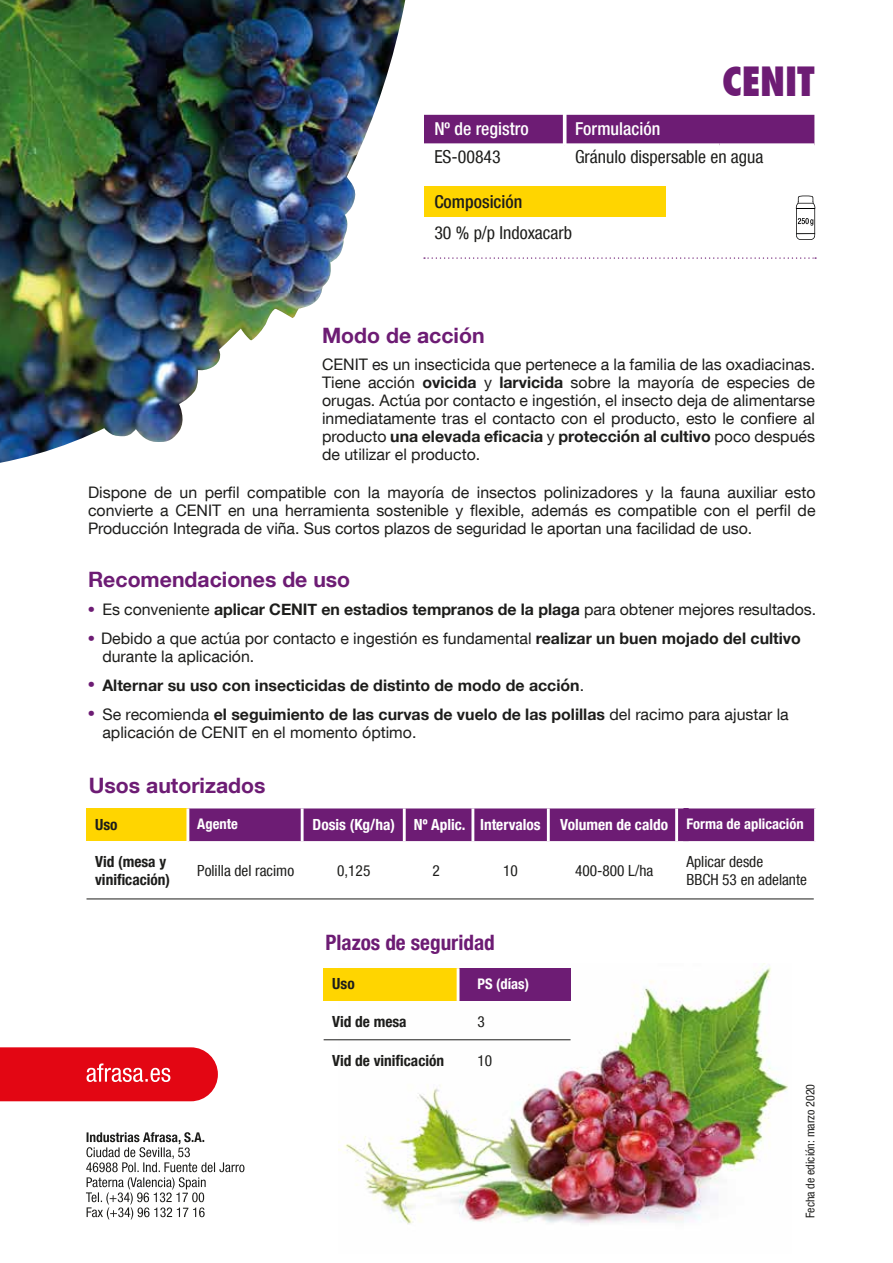
<style>
.page{position:relative;width:893px;height:1263px;background:#fff}
.page>*{position:absolute;margin:0;border:0;box-sizing:border-box;transform-origin:0 0}
.t1{font:800 condensed 39.3px "Futura";color:#6d1c74}
.t2{font:700 21.15px "Helvetica Neue LT Com";color:#6d1c74}
.t3{font:700 condensed 21.15px "Helvetica Neue LT Com";color:#6d1c74}
.t4{font:condensed 17.85px "Helvetica Neue LT Com";color:#1d1d1b}
.t5{font:500 condensed 17.85px "Helvetica Neue LT Com";color:#fff}
.t6{font:500 condensed 17.85px "Helvetica Neue LT Com";color:#1d1d1b}
.t7{font:15.9px/17.9px "Helvetica Neue LT Com";color:#1d1d1b;text-align:justify}
.t8{font:700 15.9px/28.8px "Helvetica Neue";color:#1d1d1b}
.t9{font:condensed 15.3px/18.5px "Helvetica Neue LT Com";color:#1d1d1b}
.t10{font:700 condensed 15.3px/18.5px "Helvetica Neue LT Com";color:#1d1d1b}
.t11{font:700 condensed 15.3px "Helvetica Neue LT Com";color:#fff}
.t12{font:700 condensed 14.55px "Helvetica Neue LT Com";color:#fff}
.t13{font:condensed 12px "Helvetica Neue LT Com";color:#1d1d1b}
.s1{font-family:"Helvetica Neue";font-weight:700}
.s2{font-family:"Helvetica Neue LT Com";font-weight:400}
.s3{font-weight:700;font-stretch:condensed;font-size:27.3px;color:#6d1c74}
.s4{font-family:"Helvetica Neue LT Com";font-stretch:condensed;font-size:27.3px;color:#6d1c74}
.s5{font-size:15.3px}
</style>
<div class="page">
<img style="left:339px;top:963px;width:449px;height:261px">
<svg style="left:0;top:1047px;width:218px;height:54px;background:#e41824"></svg>
<svg style="left:86px;top:1132px;width:158px;height:87px"></svg>
<img style="left:0;top:0;width:405px;height:463px">
<svg style="left:424px;top:257px;width:392px;height:2px"></svg>
<div style="left:424px;top:115px;width:390px;height:28px;background:#6d1c74"></div>
<hr style="left:563px;top:113px;width:3px;height:32px;background:#fff">
<svg style="left:424px;top:143px;width:139px;height:1px"></svg>
<svg style="left:566px;top:143px;width:153px;height:1px"></svg>
<svg style="left:719px;top:143px;width:95px;height:3px"></svg>
<div style="left:424px;top:186px;width:242px;height:31px;background:#ffd500"></div>
<div style="left:324px;top:968px;width:137px;height:33px;background:#ffd500"></div>
<div style="left:459px;top:968px;width:112px;height:33px;background:#6d1c74"></div>
<hr style="left:324px;top:1039px;width:247px;height:1px;background:#1d1d1b">
<hr style="left:457px;top:968px;width:2px;height:33px;background:#fff">
<div style="left:87px;top:808px;width:101px;height:33px;background:#ffd500"></div>
<div style="left:189px;top:808px;width:625px;height:33px;background:#6d1c74"></div>
<hr style="left:87px;top:898px;width:727px;height:1px;background:#1d1d1b">
<hr style="left:186px;top:808px;width:3px;height:33px;background:#fff">
<hr style="left:403px;top:808px;width:3px;height:33px;background:#fff">
<hr style="left:471px;top:808px;width:3px;height:33px;background:#fff">
<hr style="left:547px;top:808px;width:3px;height:33px;background:#fff">
<hr style="left:675px;top:808px;width:3px;height:33px;background:#fff">
<hr style="left:301px;top:808px;width:3px;height:33px;background:#fff">
<svg style="left:796px;top:196px;width:19px;height:44px"></svg>
<img style="left:24px;top:44px;width:337px;height:399px">
<h1 class="t1" style="left:722px;top:55px;width:94px">CENIT</h1>
<p class="t5" style="left:434px;top:118px;width:96px">Nº de registro</p>
<p class="t5" style="left:575px;top:118px;width:87px">Formulación</p>
<p class="t4" style="left:434px;top:146px;width:68px">ES-00843</p>
<p class="t4" style="left:575px;top:146px;width:190px">Gránulo dispersable en agua</p>
<p class="t6" style="left:434px;top:191px;width:90px">Composición</p>
<p class="t4" style="left:434px;top:222px;width:139px">30 % p/p Indoxacarb</p>
<h2 class="t2" style="left:322px;top:322px;width:164px">Modo de acción</h2>
<p class="t7" style="left:322px;top:355px;width:494px">CENIT es un insecticida que pertenece a la familia de las oxadiacinas.<br>Tiene acción <span class="s1">ovicida</span> y <span class="s1">larvicida</span> sobre la mayoría de especies de orugas. Actúa por contacto e ingestión, el insecto deja de alimentarse inmediatamente tras el contacto con el producto, esto le confiere al</p>
<p class="t8" style="left:322px;top:422px;width:494px"><span class="s2">producto</span> una elevada eficacia <span class="s2">y</span> protección al cultivo <span class="s2">poco después</span></p>
<p class="t7" style="left:322px;top:445px;width:160px">de utilizar el producto.</p>
<p class="t7" style="left:88px;top:483px;width:729px">Dispone de un perfil compatible con la mayoría de insectos polinizadores y la fauna auxiliar esto convierte a CENIT en una herramienta sostenible y flexible, además es compatible con el perfil de Producción Integrada de viña. Sus cortos plazos de seguridad le aportan una facilidad de uso.</p>
<h2 class="t2" style="left:88px;top:566px;width:264px">Recomendaciones de uso</h2>
<p class="t7" style="left:88px;top:595px;width:730px;line-height:28.8px"><span class="s3">·</span> Es conveniente <span class="s1">aplicar CENIT en estadios tempranos de la plaga</span> para obtener mejores resultados. <span class="s3">·</span> Debido a que actúa por contacto e ingestión es fundamental <span class="s1">realizar un buen mojado del cultivo</span></p>
<p class="t7" style="left:102px;top:647px;width:153px">durante la aplicación.</p>
<p class="t8" style="left:88px;top:671px;width:702px"><span class="s4">·</span> Alternar su uso con insecticidas de distinto de modo de acción<span class="s2">.<br></span><span class="s4">·</span> <span class="s2">Se recomienda</span> el seguimiento de las curvas de vuelo de las polillas <span class="s2">del racimo para ajustar la</span></p>
<p class="t7" style="left:102px;top:723px;width:316px">aplicación de CENIT en el momento óptimo.</p>
<h2 class="t2" style="left:89px;top:772px;width:178px">Usos autorizados</h2>
<p class="t10" style="left:95px;top:815px;width:24px">Uso</p>
<p class="t12" style="left:197px;top:815px;width:42px">Agente</p>
<p class="t11" style="left:313px;top:815px;width:229px">Dosis (Kg/ha) Nº Aplic. Intervalos</p>
<p class="t12" style="left:560px;top:815px;width:245px"><span class="s5">Volumen de caldo</span> Forma de aplicación</p>
<p class="t10" style="left:95px;top:852px;width:76px">Vid (mesa y vinificación)</p>
<p class="t9" style="left:197px;top:861px;width:98px">Polilla del racimo</p>
<p class="t9" style="left:686px;top:852px;width:122px">Aplicar desde<br>BBCH 53 en adelante</p>
<p class="t9" style="left:337px;top:861px;width:35px">0,125</p>
<p class="t9" style="left:432px;top:861px;width:9px">2</p>
<p class="t9" style="left:503px;top:861px;width:16px">10</p>
<p class="t9" style="left:575px;top:861px;width:80px">400-800 L/ha</p>
<h2 class="t3" style="left:325px;top:929px;width:171px">Plazos de seguridad</h2>
<p class="t10" style="left:332px;top:975px;width:24px">Uso</p>
<p class="t12" style="left:478px;top:975px;width:53px">PS (días)</p>
<p class="t10" style="left:332px;top:1012px;width:76px">Vid de mesa</p>
<p class="t9" style="left:478px;top:1012px;width:9px">3</p>
<p class="t10" style="left:332px;top:1051px;width:113px">Vid de vinificación</p>
<p class="t9" style="left:478px;top:1051px;width:16px">10</p>
<p class="t13" style="left:803px;top:1218px;width:136px;rotate:-90deg">Fecha de edición: marzo 2020</p>
</div>
